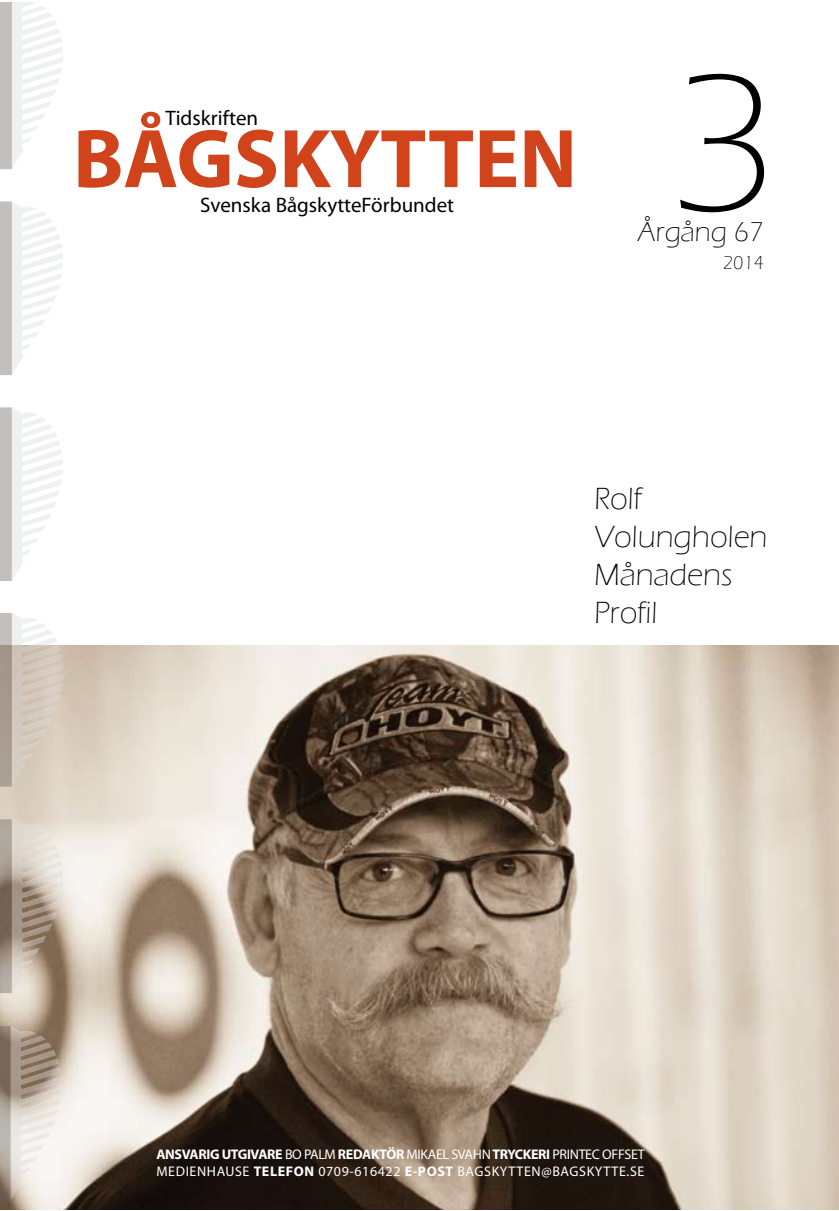
<style>
.page{position:relative;width:839px;height:1211px;background:#fff}
.page>*{position:absolute;margin:0;border:0;box-sizing:border-box;transform-origin:0 0}
.t1{font:700 84px "Myriad Pro";color:#d0431b}
.t2{font:300 31.5px/37.8px "Eras ITC";color:#000}
.t3{font:300 28px "Eras ITC";color:#000}
.t4{font:21px "Myriad Pro";color:#000}
.t5{font:300 19.25px "Eras ITC";color:#000}
.t6{font:14px/16.8px "Myriad Pro";letter-spacing:.045em;color:#fff}
.s1{font-weight:700}
</style>
<div class="page">
<img style="left:0;top:645px;width:838px;height:564px">
<img style="left:0;top:1026px;width:62px;height:173px">
<img style="left:0;top:819px;width:63px;height:174px">
<img style="left:0;top:613px;width:63px;height:173px">
<img style="left:0;top:407px;width:63px;height:174px">
<img style="left:0;top:201px;width:63px;height:174px">
<img style="left:0;top:2px;width:63px;height:167px">
<h3 class="t4" style="left:165px;top:105px;width:94px">Tidskriften</h3>
<h1 class="t1" style="left:73px;top:104px;width:505px">BÅGSKYTTEN</h1>
<h3 class="t4" style="left:200px;top:192px;width:255px">Svenska BågskytteFörbundet</h3>
<h3 class="t3" style="left:637px;top:216px;width:128px">Årgång 67</h3>
<h3 class="t5" style="left:722px;top:252px;width:43px">2014</h3>
<h2 class="t2" style="left:594px;top:480px;width:175px">Rolf<br>Volungholen<br>Månadens<br>Profil</h2>
<p class="t6" style="left:156px;top:1145px;width:490px"><span class="s1">ANSVARIG UTGIVARE</span> BO PALM <span class="s1">REDAKTÖR</span> MIKAEL SVAHN <span class="s1">TRYCKERI</span> PRINTEC OFFSET<br>MEDIENHAUSE <span class="s1">TELEFON</span> 0709-616422 <span class="s1">E-POST</span> BAGSKYTTEN@BAGSKYTTE.SE</p>
</div>
